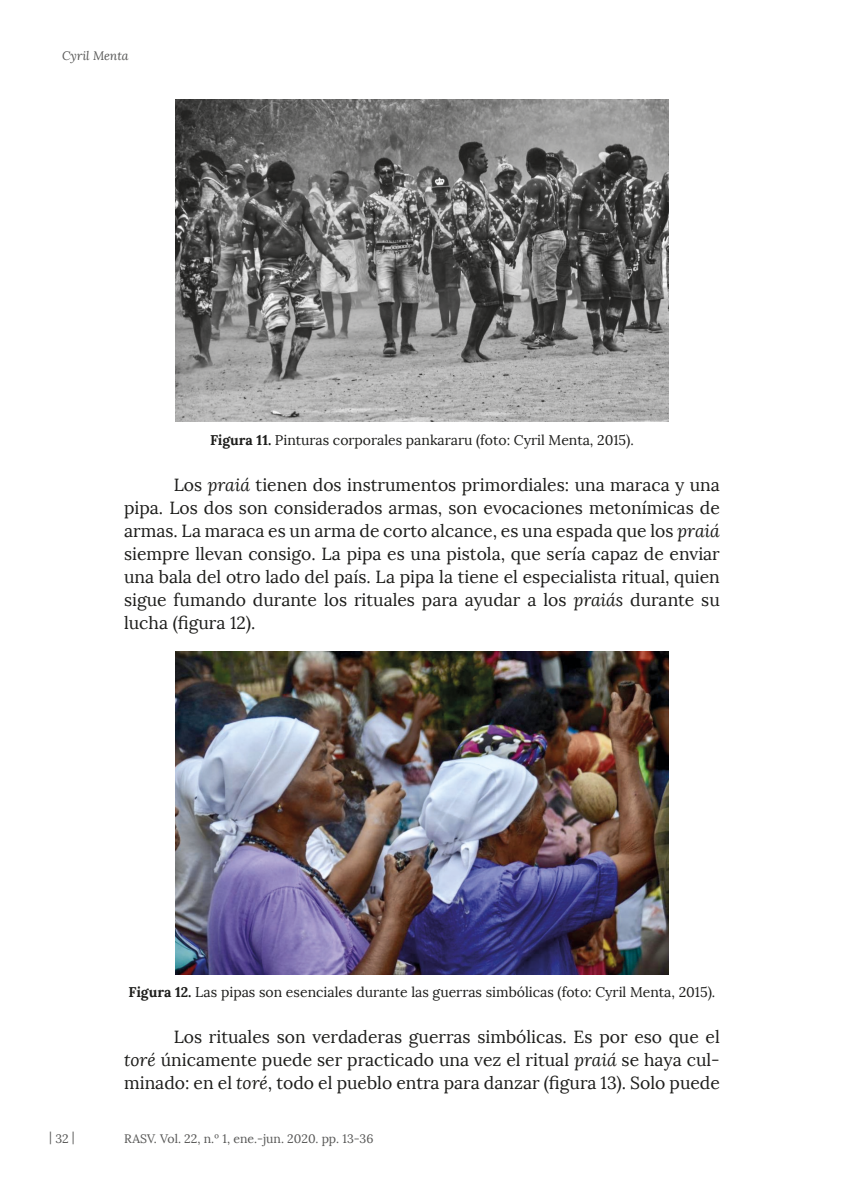
<style>
.page{position:relative;width:844px;height:1191px;background:#fff}
.page>*{position:absolute;margin:0;border:0;box-sizing:border-box;transform-origin:0 0}
.t1{font:17.5px/22.9px "Lora";color:#1d1d1b;text-align:justify}
.t2{font:14px "Lora";color:#1d1d1b}
.t3{font:12.25px "Lora";color:#575756}
.t4{font:italic 12.25px "Lora";color:#575756}
.s1{font-weight:700}
.s2{font-style:italic}
</style>
<div class="page">
<img style="left:175px;top:99px;width:493px;height:322px">
<img style="left:175px;top:652px;width:493px;height:322px">
<p class="t4" style="left:62px;top:48px;width:68px">Cyril Menta</p>
<p class="t2" style="left:210px;top:431px;width:425px"><span class="s1">Figura 11.</span> Pinturas corporales pankararu (foto: Cyril Menta, 2015).</p>
<p class="t1" style="left:124px;top:473px;width:597px;text-indent:50px">Los <span class="s2">praiá</span> tienen dos instrumentos primordiales: una maraca y una pipa. Los dos son considerados armas, son evocaciones metonímicas de armas. La maraca es un arma de corto alcance, es una espada que los <span class="s2">praiá </span>siempre llevan consigo. La pipa es una pistola, que sería capaz de enviar una bala del otro lado del país. La pipa la tiene el especialista ritual, quien sigue fumando durante los rituales para ayudar a los <span class="s2">praiás</span> durante su lucha (figura 12).</p>
<p class="t2" style="left:128px;top:983px;width:588px"><span class="s1">Figura 12.</span> Las pipas son esenciales durante las guerras simbólicas (foto: Cyril Menta, 2015).</p>
<p class="t1" style="left:124px;top:1025px;width:597px;text-indent:50px">Los rituales son verdaderas guerras simbólicas. Es por eso que el <span class="s2">toré</span> únicamente puede ser practicado una vez el ritual <span class="s2">praiá</span> se haya cul&shy;minado: en el <span class="s2">toré</span>, todo el pueblo entra para danzar (figura 13). Solo puede</p>
<p class="t3" style="left:49px;top:1130px;width:27px">| 32 |</p>
<p class="t3" style="left:124px;top:1131px;width:251px">RASV. Vol. 22, n.º 1, ene.-jun. 2020. pp. 13-36</p>
</div>
